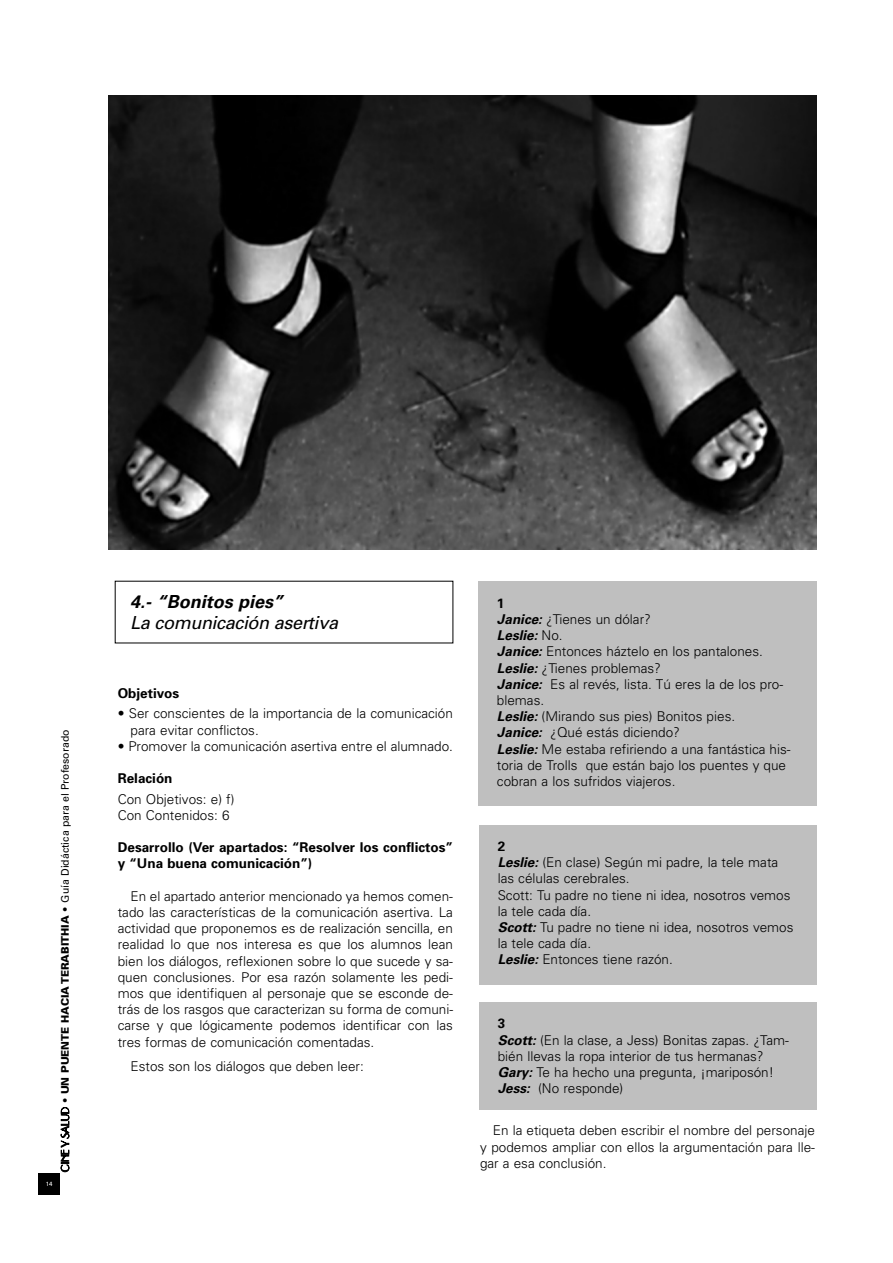
<style>
.page{position:relative;width:893px;height:1263px;background:#fff}
.page>*{position:absolute;margin:0;border:0;box-sizing:border-box;transform-origin:0 0}
.t1{font:italic 18px "Univers";color:#000}
.t2{font:italic 700 18px "Univers";color:#000}
.t3{font:300 13.5px/16.2px "Univers";color:#000}
.t4{font:700 13.5px/16.2px "Univers";color:#000}
.t5{font:10.5px "Univers";color:#000}
.t6{font:6px "Frutiger";color:#fff}
.s1{font-family:"Parisian"}
.s2{font-weight:900}
.s3{font-weight:700}
.s4{font-weight:700;font-style:italic}
</style>
<div class="page">
<div style="left:38px;top:1174px;width:22px;height:21px;background:#000"></div>
<div style="left:478px;top:582px;width:338px;height:224px;background:#bfbfbf"></div>
<div style="left:479px;top:825px;width:337px;height:160px;background:#bfbfbf"></div>
<div style="left:479px;top:1002px;width:337px;height:108px;background:#bfbfbf"></div>
<img style="left:109px;top:95px;width:707px;height:454px">
<p class="t6" style="left:46px;top:1181px;width:8px">14</p>
<p class="t5" style="left:61px;top:1172px;width:444px;rotate:-90deg"><span class="s1">CINE Y SALUD</span> <span class="s2">• UN PUENTE HACIA TERABITHIA •</span> Guía Didáctica para el Profesorado</p>
<h1 class="t2" style="left:130px;top:595px;width:158px">4.- “Bonitos pies”</h1>
<h1 class="t1" style="left:130px;top:616px;width:213px">La comunicación asertiva</h1>
<p class="t4" style="left:118px;top:686px;width:63px">Objetivos</p>
<p class="t3" style="left:131px;top:707px;width:324px;text-indent:-13px">• Ser conscientes de la importancia de la comunicación para evitar conflictos.</p>
<p class="t3" style="left:118px;top:739px;width:337px">• Promover la comunicación asertiva entre el alumnado.</p>
<p class="t4" style="left:118px;top:771px;width:56px">Relación</p>
<p class="t3" style="left:118px;top:792px;width:118px">Con Objetivos: e) f)<br>Con Contenidos: 6</p>
<p class="t4" style="left:118px;top:840px;width:337px">Desarrollo (Ver apartados: “Resolver los conflictos” y “Una buena comunicación”)</p>
<p class="t3" style="left:118px;top:889px;width:337px;text-align:justify;text-indent:13px">En el apartado anterior mencionado ya hemos comen&shy;tado las características de la comunicación asertiva. La actividad que proponemos es de realización sencilla, en realidad lo que nos interesa es que los alumnos lean bien los diálogos, reflexionen sobre lo que sucede y sa&shy;quen conclusiones. Por esa razón solamente les pedi&shy;mos que identifiquen al personaje que se esconde de&shy;trás de los rasgos que caracterizan su forma de comuni&shy;carse y que lógicamente podemos identificar con las tres formas de comunicación comentadas.</p>
<p class="t3" style="left:131px;top:1059px;width:235px">Estos son los diálogos que deben leer:</p>
<p class="t3" style="left:497px;top:596px;width:295px"><span class="s3">1<br></span><span class="s4">Janice:</span> ¿Tienes un dólar?<br><span class="s4">Leslie:</span> N o .<br><span class="s4">Janice:</span> Entonces háztelo en los pantalones.<br><span class="s4">Leslie:</span> ¿Tienes problemas?<br><span class="s4">Janice:</span> Es al revés, lista. Tú eres la de los pro&shy;blemas.<br><span class="s4">Leslie:</span> (Mirando sus pies) Bonitos pies.<br><span class="s4">Janice:</span> ¿Qué estás diciendo?<br><span class="s4">Leslie:</span> Me estaba refiriendo a una fantástica his&shy;toria de Trolls que están bajo los puentes y que cobran a los sufridos viajeros.</p>
<p class="t3" style="left:498px;top:839px;width:297px"><span class="s3">2<br></span><span class="s4">Leslie:</span> (En clase) Según mi padre, la tele mata las células cerebrales.<br>Scott: Tu padre no tiene ni idea, nosotros vemos la tele cada día.<br><span class="s4">Scott:</span> Tu padre no tiene ni idea, nosotros vemos la tele cada día.<br><span class="s4">Leslie:</span> Entonces tiene razón.</p>
<p class="t3" style="left:498px;top:1017px;width:293px"><span class="s3">3<br></span><span class="s4">Scott:</span> (En la clase, a Jess) Bonitas zapas. ¿Tam&shy;bién llevas la ropa interior de tus hermanas?<br><span class="s4">Gary:</span> Te ha hecho una pregunta, ¡mariposón!<br><span class="s4">Jess:</span> (No responde)</p>
<p class="t3" style="left:480px;top:1124px;width:336px;text-align:justify;text-indent:13px">En la etiqueta deben escribir el nombre del personaje y podemos ampliar con ellos la argumentación para lle&shy;gar a esa conclusión.</p>
</div>
